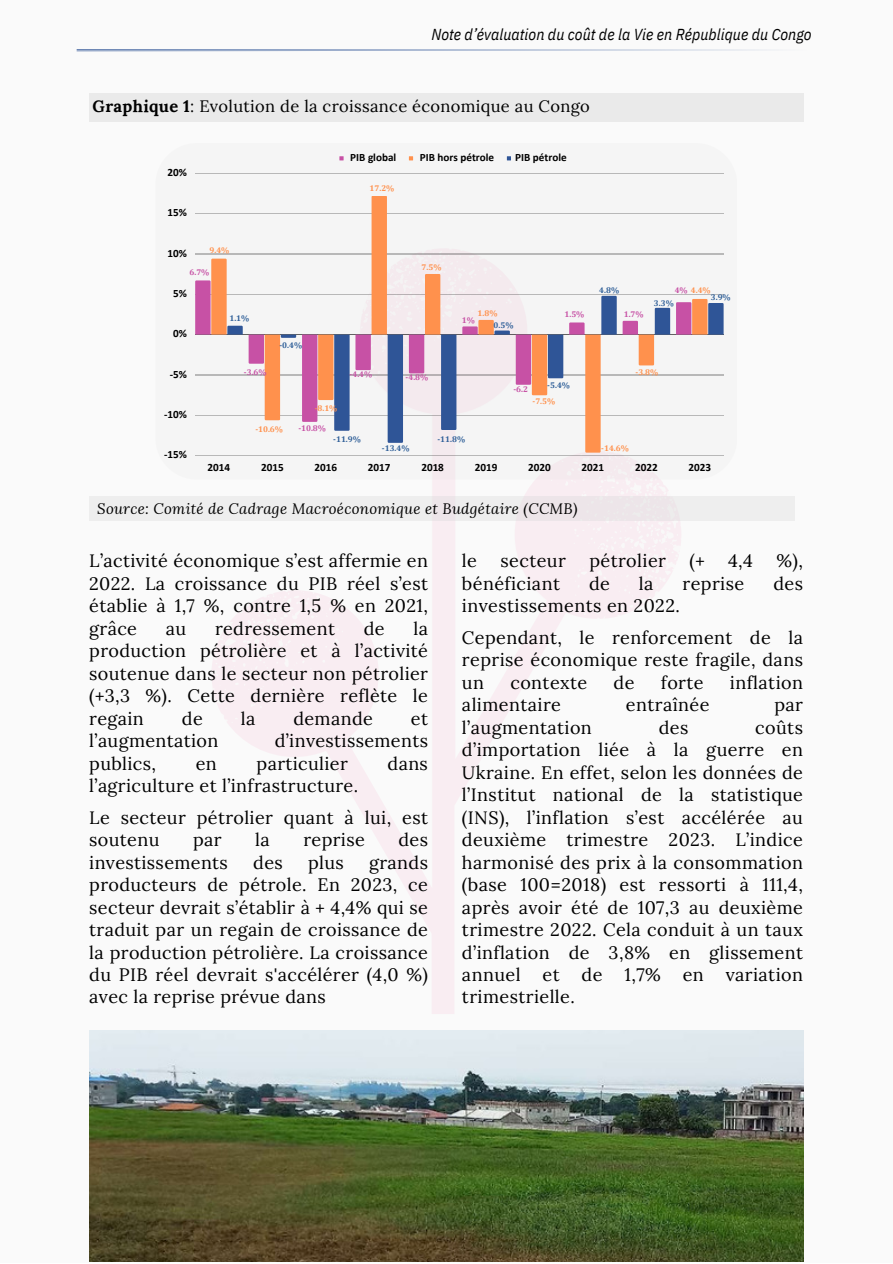
<style>
.page{position:relative;width:893px;height:1264px;background:#fff}
.page>*{position:absolute;margin:0;border:0;box-sizing:border-box;transform-origin:0 0}
.t1{font:18px/22.5px "Lora";letter-spacing:.02em;color:#000;text-align:justify}
.t2{font:16.5px "Lora";letter-spacing:.02em;color:#000}
.t3{font:italic 15.9px "IBM Plex Sans Cond";letter-spacing:.005em;color:#000}
.t4{font:italic 15px "Lora";letter-spacing:.02em;color:#000}
.t5{font:700 11.1px "Calibri";color:#000}
.t6{font:700 8.4px "Cambria";color:#ff914d}
.t7{font:700 8.4px "Cambria";color:#2f5f98}
.t8{font:700 8.4px "Cambria";color:#c751a5}
.s1{font-weight:700}
.s2{color:#c751a5}
</style>
<div class="page">
<div style="left:0;top:0;width:892px;height:1262px;background:#fafafa"></div>
<div style="left:89px;top:93px;width:714px;height:29px;background:#eaeaea"></div>
<svg style="left:212px;top:479px;width:469px;height:535px"></svg>
<svg style="left:195px;top:156px;width:529px;height:323px"></svg>
<svg style="left:339px;top:156px;width:4px;height:4px"></svg>
<svg style="left:409px;top:156px;width:4px;height:4px"></svg>
<svg style="left:507px;top:156px;width:4px;height:4px"></svg>
<hr style="left:195px;top:173px;width:528px;height:1px;background:#000">
<hr style="left:195px;top:213px;width:528px;height:1px;background:#000">
<hr style="left:195px;top:254px;width:528px;height:1px;background:#000">
<hr style="left:195px;top:294px;width:528px;height:1px;background:#000">
<hr style="left:195px;top:334px;width:528px;height:1px;background:#000">
<hr style="left:195px;top:375px;width:528px;height:1px;background:#000">
<hr style="left:195px;top:415px;width:528px;height:1px;background:#000">
<hr style="left:195px;top:455px;width:528px;height:1px;background:#000">
<svg style="left:248px;top:362px;width:16px;height:2px"></svg>
<svg style="left:302px;top:420px;width:15px;height:2px"></svg>
<svg style="left:355px;top:369px;width:16px;height:1px"></svg>
<svg style="left:409px;top:372px;width:15px;height:1px"></svg>
<svg style="left:515px;top:383px;width:16px;height:2px"></svg>
<svg style="left:569px;top:322px;width:15px;height:2px"></svg>
<svg style="left:622px;top:321px;width:16px;height:1px"></svg>
<svg style="left:265px;top:419px;width:15px;height:1px"></svg>
<svg style="left:318px;top:399px;width:15px;height:1px"></svg>
<div style="left:371px;top:196px;width:16px;height:138px;background:#ff914d"></div>
<svg style="left:425px;top:274px;width:15px;height:1px"></svg>
<svg style="left:532px;top:394px;width:15px;height:1px"></svg>
<svg style="left:585px;top:451px;width:15px;height:1px"></svg>
<svg style="left:638px;top:364px;width:16px;height:1px"></svg>
<svg style="left:195px;top:258px;width:48px;height:76px"></svg>
<svg style="left:281px;top:336px;width:15px;height:2px"></svg>
<svg style="left:334px;top:429px;width:15px;height:2px"></svg>
<svg style="left:387px;top:441px;width:16px;height:2px"></svg>
<svg style="left:441px;top:429px;width:15px;height:1px"></svg>
<svg style="left:462px;top:320px;width:48px;height:12px"></svg>
<svg style="left:548px;top:377px;width:15px;height:1px"></svg>
<svg style="left:601px;top:296px;width:15px;height:1px"></svg>
<svg style="left:654px;top:308px;width:16px;height:1px"></svg>
<svg style="left:676px;top:299px;width:47px;height:5px"></svg>
<div style="left:89px;top:496px;width:705px;height:25px;background:#eee"></div>
<img style="left:89px;top:1030px;width:714px;height:231px">
<svg style="left:77px;top:49px;width:682px;height:3px"></svg>
<p class="t3" style="left:431px;top:24px;width:382px">Note d’évaluation du coût de la Vie en République du Congo</p>
<p class="t2" style="left:93px;top:95px;width:498px"><span class="s1">Graphique 1</span>: Evolution de la croissance économique au Congo</p>
<p class="t5" style="left:350px;top:153px;width:47px">PIB global</p>
<p class="t5" style="left:420px;top:153px;width:76px">PIB hors pétrole</p>
<p class="t5" style="left:515px;top:153px;width:53px">PIB pétrole</p>
<p class="t5" style="left:168px;top:168px;width:21px">20%</p>
<p class="t5" style="left:168px;top:208px;width:21px">15%</p>
<p class="t5" style="left:168px;top:248px;width:21px">10%</p>
<p class="t5" style="left:173px;top:289px;width:15px">5%</p>
<p class="t5" style="left:173px;top:329px;width:15px">0%</p>
<p class="t5" style="left:170px;top:369px;width:19px">-5%</p>
<p class="t5" style="left:164px;top:410px;width:24px">-10%</p>
<p class="t5" style="left:164px;top:450px;width:24px">-15%</p>
<p class="t6" style="left:369px;top:183px;width:26px">17.2%</p>
<p class="t6" style="left:209px;top:245px;width:21px">9.4%</p>
<p class="t6" style="left:421px;top:262px;width:21px">7.5%</p>
<p class="t8" style="left:189px;top:267px;width:21px">6.7%</p>
<p class="t6" style="left:674px;top:284px;width:38px"><span class="s2">4%</span> 4.4%</p>
<p class="t7" style="left:599px;top:284px;width:21px">4.8%</p>
<p class="t7" style="left:710px;top:292px;width:21px">3.9%</p>
<p class="t7" style="left:653px;top:298px;width:21px">3.3%</p>
<p class="t6" style="left:477px;top:307px;width:21px">1.8%</p>
<p class="t8" style="left:564px;top:309px;width:21px">1.5%</p>
<p class="t8" style="left:623px;top:309px;width:21px">1.7%</p>
<p class="t7" style="left:229px;top:312px;width:21px">1.1%</p>
<p class="t8" style="left:462px;top:315px;width:15px">1%</p>
<p class="t7" style="left:493px;top:319px;width:21px">0.5%</p>
<p class="t7" style="left:279px;top:340px;width:24px">-0.4%</p>
<p class="t8" style="left:244px;top:367px;width:24px">-3.6%</p>
<p class="t6" style="left:635px;top:367px;width:24px">-3.8%</p>
<p class="t8" style="left:349px;top:369px;width:24px">-4.4%</p>
<p class="t8" style="left:405px;top:372px;width:24px">-4.8%</p>
<p class="t7" style="left:547px;top:380px;width:24px">-5.4%</p>
<p class="t8" style="left:513px;top:384px;width:16px">-6.2</p>
<p class="t6" style="left:532px;top:396px;width:24px">-7.5%</p>
<p class="t6" style="left:315px;top:403px;width:24px">-8.1%</p>
<p class="t8" style="left:298px;top:423px;width:29px">-10.8%</p>
<p class="t6" style="left:255px;top:424px;width:29px">-10.6%</p>
<p class="t7" style="left:333px;top:433px;width:29px">-11.9%</p>
<p class="t7" style="left:437px;top:433px;width:29px">-11.8%</p>
<p class="t7" style="left:382px;top:443px;width:29px">-13.4%</p>
<p class="t6" style="left:601px;top:443px;width:29px">-14.6%</p>
<p class="t5" style="left:208px;top:462px;width:24px">2014</p>
<p class="t5" style="left:261px;top:462px;width:24px">2015</p>
<p class="t5" style="left:314px;top:462px;width:24px">2016</p>
<p class="t5" style="left:368px;top:462px;width:24px">2017</p>
<p class="t5" style="left:421px;top:462px;width:24px">2018</p>
<p class="t5" style="left:474px;top:462px;width:24px">2019</p>
<p class="t5" style="left:528px;top:462px;width:24px">2020</p>
<p class="t5" style="left:581px;top:462px;width:24px">2021</p>
<p class="t5" style="left:635px;top:462px;width:24px">2022</p>
<p class="t5" style="left:688px;top:462px;width:24px">2023</p>
<p class="t4" style="left:97px;top:498px;width:482px">Source: Comité de Cadrage Macroéconomique et Budgétaire (CCMB)</p>
<p class="t1" style="left:462px;top:549px;width:17px">le</p>
<p class="t1" style="left:500px;top:549px;width:67px">secteur</p>
<p class="t1" style="left:589px;top:549px;width:78px">pétrolier</p>
<p class="t1" style="left:689px;top:549px;width:17px">(+</p>
<p class="t1" style="left:728px;top:549px;width:26px">4,4</p>
<p class="t1" style="left:776px;top:549px;width:28px">%),</p>
<p class="t1" style="left:462px;top:572px;width:99px">bénéficiant</p>
<p class="t1" style="left:589px;top:572px;width:22px">de</p>
<p class="t1" style="left:639px;top:572px;width:16px">la</p>
<p class="t1" style="left:682px;top:572px;width:63px">reprise</p>
<p class="t1" style="left:773px;top:572px;width:31px">des</p>
<p class="t1" style="left:462px;top:594px;width:219px">investissements en 2022.</p>
<p class="t1" style="left:462px;top:625px;width:342px">Cependant, le renforcement de la reprise économique reste fragile, dans un</p>
<p class="t1" style="left:89px;top:549px;width:340px">L’activité économique s’est affermie en 2022. La croissance du PIB réel s’est établie à 1,7 %, contre 1,5 % en 2021, grâce</p>
<p class="t1" style="left:89px;top:616px;width:340px;text-indent:324px">la production pétrolière et à l’activité soutenue dans le secteur non pétrolier (+3,3 %). Cette dernière reflète le regain</p>
<p class="t1" style="left:166px;top:616px;width:22px">au</p>
<p class="t1" style="left:215px;top:616px;width:121px">redressement</p>
<p class="t1" style="left:364px;top:616px;width:22px">de</p>
<p class="t1" style="left:510px;top:670px;width:78px">contexte</p>
<p class="t1" style="left:613px;top:670px;width:22px">de</p>
<p class="t1" style="left:660px;top:670px;width:44px">forte</p>
<p class="t1" style="left:730px;top:670px;width:74px">inflation</p>
<p class="t1" style="left:462px;top:693px;width:100px">alimentaire</p>
<p class="t1" style="left:626px;top:693px;width:85px">entraînée</p>
<p class="t1" style="left:774px;top:693px;width:30px">par</p>
<p class="t1" style="left:462px;top:715px;width:131px">l’augmentation</p>
<p class="t1" style="left:658px;top:715px;width:31px">des</p>
<p class="t1" style="left:182px;top:706px;width:22px">de</p>
<p class="t1" style="left:241px;top:706px;width:16px">la</p>
<p class="t1" style="left:293px;top:706px;width:81px">demande</p>
<p class="t1" style="left:411px;top:706px;width:19px">et</p>
<p class="t1" style="left:89px;top:729px;width:131px">l’augmentation</p>
<p class="t1" style="left:275px;top:729px;width:155px">d’investissements</p>
<p class="t1" style="left:89px;top:751px;width:68px">publics,</p>
<p class="t1" style="left:196px;top:751px;width:23px">en</p>
<p class="t1" style="left:256px;top:751px;width:93px">particulier</p>
<p class="t1" style="left:387px;top:751px;width:42px">dans</p>
<p class="t1" style="left:89px;top:774px;width:270px">l’agriculture et l’infrastructure.</p>
<p class="t1" style="left:89px;top:805px;width:340px">Le secteur pétrolier quant à lui, est soutenu</p>
<p class="t1" style="left:462px;top:715px;width:342px;text-indent:293px">coûts d’importation liée à la guerre en Ukraine. En effet, selon les données de l’Institut national de la statistique (INS), l’inflation s’est accélérée au deuxième trimestre 2023. L’indice harmonisé des prix à la consommation (base 100=2018) est ressorti à 111,4, après avoir été de 107,3 au deuxième trimestre 2022. Cela conduit à un taux d’inflation de 3,8% en glissement annuel et de 1,7% en variation trimestrielle.</p>
<p class="t1" style="left:193px;top:828px;width:30px">par</p>
<p class="t1" style="left:255px;top:828px;width:16px">la</p>
<p class="t1" style="left:303px;top:828px;width:63px">reprise</p>
<p class="t1" style="left:398px;top:828px;width:31px">des</p>
<p class="t1" style="left:89px;top:850px;width:140px">investissements</p>
<p class="t1" style="left:253px;top:850px;width:31px">des</p>
<p class="t1" style="left:308px;top:850px;width:37px">plus</p>
<p class="t1" style="left:89px;top:850px;width:340px;text-indent:280px">grands producteurs de pétrole. En 2023, ce secteur devrait s’établir à + 4,4% qui se traduit par un regain de croissance de la production pétrolière. La croissance du PIB réel devrait s'accélérer (4,0 %) avec la reprise prévue dans</p>
</div>
